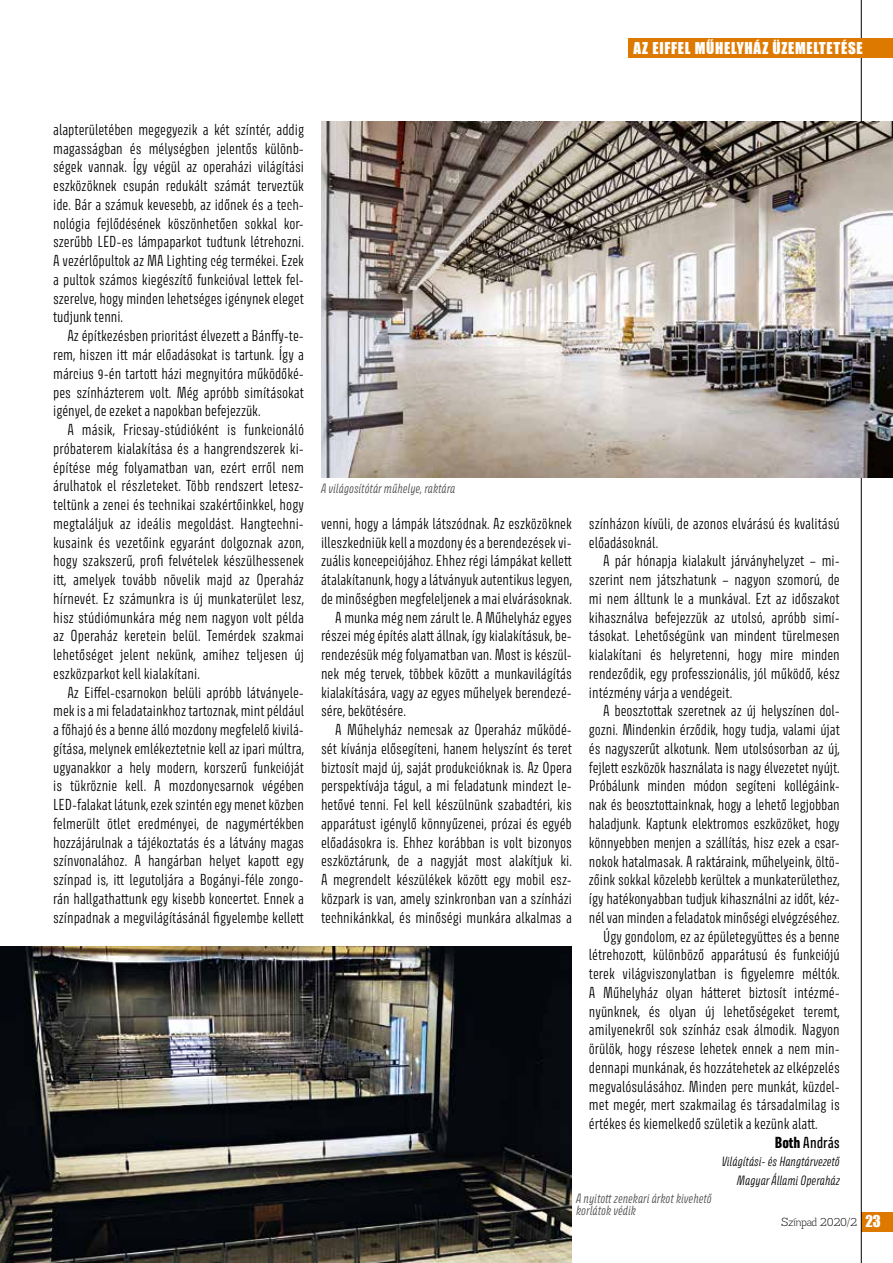
<style>
.page{position:relative;width:893px;height:1263px;background:#fff}
.page>*{position:absolute;margin:0;border:0;box-sizing:border-box;transform-origin:0 0}
.t1{font:15px "Impact";letter-spacing:.05em;color:#fff}
.t2{font:300 14.25px/18.8px "Avory I Latn";color:#000;text-align:justify}
.t3{font:14.25px "Avory I Latn Me";color:#000}
.t4{font:italic 300 12px/12px "Avory I Latn";color:#4a4a49}
.t5{font:italic 300 12px/18.8px "Avory I Latn";color:#000;text-align:right}
.t6{font:12px "Madawaska Lt";color:#000}
.s1{font-family:"Avory I Latn Eb"}
</style>
<div class="page">
<div style="left:861px;top:1212px;width:32px;height:19px;background:#de7900"></div>
<hr style="left:861px;top:0;width:1px;height:1263px;background:#000">
<div style="left:629px;top:38px;width:264px;height:19px;background:#de7900"></div>
<img style="left:321px;top:121px;width:572px;height:357px">
<img style="left:0;top:947px;width:571px;height:316px">
<p class="t1" style="left:633px;top:36px;width:231px">AZ EIFFEL MŰHELYHÁZ ÜZEMELTETÉSE</p>
<p class="t2" style="left:53px;top:120px;width:252px">alapterületében megegyezik a két színtér, addig magasságban és mélységben jelentős különb&shy;ségek vannak. Így végül az operaházi világítási eszközöknek csupán redukált számát terveztük ide. Bár a számuk kevesebb, az időnek és a tech&shy;nológia fejlődésének köszönhetően sokkal kor&shy;szerűbb LED-es lámpaparkot tudtunk létrehozni.<br>A vezérlőpultok az MA Lighting cég termékei. Ezek a pultok számos kiegészítő funkcióval lettek fel&shy;szerelve, hogy minden lehetséges igénynek eleget tudjunk tenni.</p>
<p class="t2" style="left:53px;top:326px;width:252px;text-indent:14px">Az építkezésben prioritást élvezett a Bánffy-te&shy;rem, hiszen itt már előadásokat is tartunk. Így a március 9-én tartott házi megnyitóra működőké&shy;pes színházterem volt. Még apróbb simításokat igényel, de ezeket a napokban befejezzük.</p>
<p class="t2" style="left:53px;top:420px;width:252px;text-indent:14px">A másik, Fricsay-stúdióként is funkcionáló próbaterem kialakítása és a hangrendszerek ki&shy;építése még folyamatban van, ezért erről nem árulhatok el részleteket. Több rendszert letesz&shy;teltünk a zenei és technikai szakértőinkkel, hogy megtaláljuk az ideális megoldást. Hangtechni&shy;kusaink és vezetőink egyaránt dolgoznak azon, hogy szakszerű, profi felvételek készülhessenek itt, amelyek tovább növelik majd az Operaház hírnevét. Ez számunkra is új munkaterület lesz, hisz stúdiómunkára még nem nagyon volt példa az Operaház keretein belül. Temérdek szakmai lehetőséget jelent nekünk, amihez teljesen új eszközparkot kell kialakítani.</p>
<p class="t2" style="left:53px;top:683px;width:252px;text-indent:14px">Az Eiffel-csarnokon belüli apróbb látványele&shy;mek is a mi feladatainkhoz tartoznak, mint például a főhajó és a benne álló mozdony megfelelő kivilá&shy;gítása, melynek emlékeztetnie kell az ipari múltra, ugyanakkor a hely modern, korszerű funkcióját is tükröznie kell. A mozdonycsarnok végében LED-falakat látunk, ezek szintén egy menet közben felmerült ötlet eredményei, de nagymértékben hozzájárulnak a tájékoztatás és a látvány magas színvonalához. A hangárban helyet kapott egy színpad is, itt legutoljára a Bogányi-féle zongo&shy;rán hallgathattunk egy kisebb koncertet. Ennek a színpadnak a megvilágításánál figyelembe kellett</p>
<p class="t4" style="left:321px;top:482px;width:136px">A világosítótár műhelye, raktára</p>
<p class="t2" style="left:321px;top:514px;width:252px">venni, hogy a lámpák látszódnak. Az eszközöknek</p>
<p class="t2" style="left:321px;top:533px;width:252px">illeszkedniük kell a mozdony és a berendezések vi-</p>
<p class="t2" style="left:321px;top:551px;width:252px">zuális koncepciójához. Ehhez régi lámpákat kellett</p>
<p class="t2" style="left:321px;top:570px;width:252px">átalakítanunk, hogy a látványuk autentikus legyen,</p>
<p class="t2" style="left:321px;top:589px;width:252px">de minőségben megfeleljenek a mai elvárásoknak.</p>
<p class="t2" style="left:335px;top:608px;width:238px">A munka még nem zárult le. A Műhelyház egyes</p>
<p class="t2" style="left:321px;top:626px;width:252px">részei még építés alatt állnak, így kialakításuk, be-</p>
<p class="t2" style="left:321px;top:645px;width:252px">rendezésük még folyamatban van. Most is készül-</p>
<p class="t2" style="left:321px;top:664px;width:252px">nek még tervek, többek között a munkavilágítás</p>
<p class="t2" style="left:321px;top:683px;width:252px">kialakítására, vagy az egyes műhelyek berendezé-</p>
<p class="t2" style="left:321px;top:701px;width:86px">sére, bekötésére.</p>
<p class="t2" style="left:335px;top:720px;width:238px">A Műhelyház nemcsak az Operaház működé-</p>
<p class="t2" style="left:321px;top:739px;width:252px">sét kívánja elősegíteni, hanem helyszínt és teret</p>
<p class="t2" style="left:321px;top:758px;width:252px">biztosít majd új, saját produkcióknak is. Az Opera</p>
<p class="t2" style="left:321px;top:777px;width:252px">perspektívája tágul, a mi feladatunk mindezt le-</p>
<p class="t2" style="left:321px;top:795px;width:252px">hetővé tenni. Fel kell készülnünk szabadtéri, kis</p>
<p class="t2" style="left:321px;top:814px;width:252px">apparátust igénylő könnyűzenei, prózai és egyéb</p>
<p class="t2" style="left:321px;top:833px;width:252px">előadásokra is. Ehhez korábban is volt bizonyos</p>
<p class="t2" style="left:321px;top:852px;width:252px">eszköztárunk, de a nagyját most alakítjuk ki.</p>
<p class="t2" style="left:321px;top:870px;width:252px">A megrendelt készülékek között egy mobil esz-</p>
<p class="t2" style="left:321px;top:889px;width:252px">közpark is van, amely szinkronban van a színházi</p>
<p class="t2" style="left:321px;top:908px;width:252px">technikánkkal, és minőségi munkára alkalmas a</p>
<p class="t2" style="left:589px;top:514px;width:252px">színházon kívüli, de azonos elvárású és kvalitású előadásoknál.</p>
<p class="t2" style="left:589px;top:552px;width:252px;text-indent:14px">A pár hónapja kialakult járványhelyzet – mi&shy;szerint nem játszhatunk – nagyon szomorú, de mi nem álltunk le a munkával. Ezt az időszakot kihasználva befejezzük az utolsó, apróbb simí&shy;tásokat. Lehetőségünk van mindent türelmesen kialakítani és helyretenni, hogy mire minden rendeződik, egy professzionális, jól működő, kész intézmény várja a vendégeit.</p>
<p class="t2" style="left:603px;top:702px;width:238px">A beosztottak szeretnek az új helyszínen dol-</p>
<p class="t2" style="left:589px;top:720px;width:252px">gozni. Mindenkin érződik, hogy tudja, valami újat</p>
<p class="t2" style="left:589px;top:739px;width:252px">és nagyszerűt alkotunk. Nem utolsósorban az új,</p>
<p class="t2" style="left:589px;top:758px;width:252px">fejlett eszközök használata is nagy élvezetet nyújt.</p>
<p class="t2" style="left:589px;top:777px;width:252px">Próbálunk minden módon segíteni kollégáink-</p>
<p class="t2" style="left:589px;top:795px;width:252px">nak és beosztottainknak, hogy a lehető legjobban</p>
<p class="t2" style="left:589px;top:814px;width:252px">haladjunk. Kaptunk elektromos eszközöket, hogy</p>
<p class="t2" style="left:589px;top:833px;width:252px">könnyebben menjen a szállítás, hisz ezek a csar-</p>
<p class="t2" style="left:589px;top:852px;width:252px">nokok hatalmasak. A raktáraink, műhelyeink, öltö-</p>
<p class="t2" style="left:589px;top:870px;width:252px">zőink sokkal közelebb kerültek a munkaterülethez,</p>
<p class="t2" style="left:589px;top:889px;width:252px">így hatékonyabban tudjuk kihasználni az időt, kéz-</p>
<p class="t2" style="left:589px;top:908px;width:252px">nél van minden a feladatok minőségi elvégzéséhez.</p>
<p class="t2" style="left:603px;top:927px;width:238px">Úgy gondolom, ez az épületegyüttes és a benne</p>
<p class="t2" style="left:589px;top:945px;width:252px">létrehozott, különböző apparátusú és funkciójú</p>
<p class="t2" style="left:589px;top:964px;width:252px">terek világviszonylatban is figyelemre méltók.</p>
<p class="t2" style="left:589px;top:983px;width:252px">A Műhelyház olyan hátteret biztosít intézmé-</p>
<p class="t2" style="left:589px;top:1002px;width:252px">nyünknek, és olyan új lehetőségeket teremt,</p>
<p class="t2" style="left:589px;top:1020px;width:252px">amilyenekről sok színház csak álmodik. Nagyon</p>
<p class="t2" style="left:589px;top:1039px;width:252px">örülök, hogy részese lehetek ennek a nem min-</p>
<p class="t2" style="left:589px;top:1058px;width:252px">dennapi munkának, és hozzátehetek az elképzelés</p>
<p class="t2" style="left:589px;top:1077px;width:252px">megvalósulásához. Minden perc munkát, küzdel-</p>
<p class="t2" style="left:589px;top:1095px;width:252px">met megér, mert szakmailag és társadalmilag is</p>
<p class="t2" style="left:589px;top:1114px;width:230px">értékes és kiemelkedő születik a kezünk alatt.</p>
<p class="t3" style="left:775px;top:1133px;width:66px"><span class="s1">Both</span> András</p>
<p class="t5" style="left:722px;top:1152px;width:120px">Világítási- és Hangtárvezető<br>Magyar Állami Operaház</p>
<p class="t4" style="left:576px;top:1193px;width:137px">A nyitott zenekari árkot kivehető korlátok védik</p>
<p class="t6" style="left:781px;top:1214px;width:77px">Színpad 2020/2</p>
<p class="t1" style="left:865px;top:1210px;width:17px">23</p>
</div>
